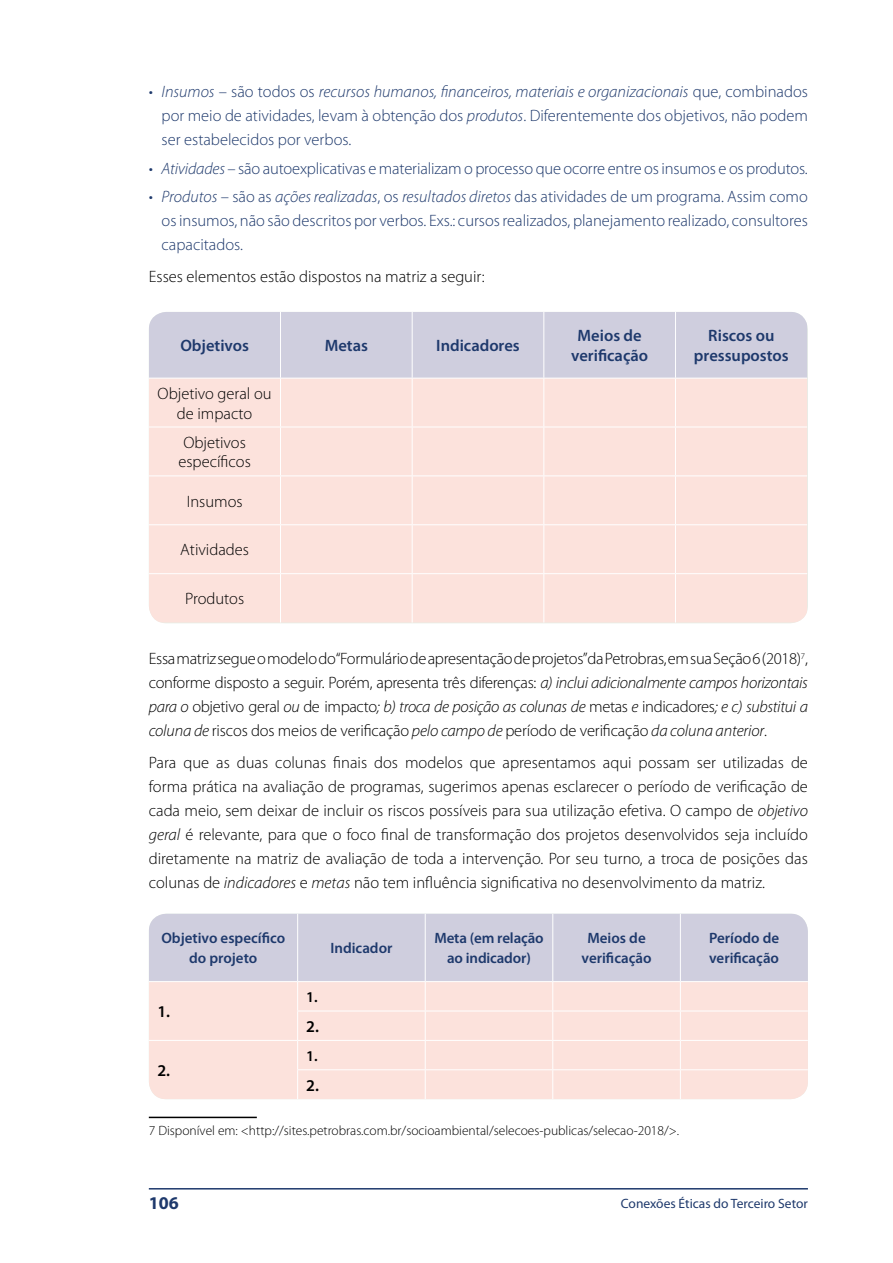
<style>
.page{position:relative;width:893px;height:1263px;background:#fff}
.page>*{position:absolute;margin:0;border:0;box-sizing:border-box;transform-origin:0 0}
.t1{font:700 18px "Myriad Pro";color:#1e396c}
.t2{font:300 16.5px/24px "Myriad Pro";color:#000;text-align:justify}
.t3{font:300 16.5px/24px "Myriad Pro";color:#1e396c;text-align:justify}
.t4{font:600 16.5px/19.5px "Myriad Pro";color:#1e396c;text-align:center}
.t5{font:600 16.5px "Myriad Pro";color:#000}
.t6{font:600 15px/19.5px "Myriad Pro";color:#1e396c;text-align:center}
.t7{font:600 15px "Myriad Pro";color:#000}
.t8{font:300 13.5px "Myriad Pro";color:#000}
.t9{font:13.5px "Myriad Pro";color:#1e396c}
.s1{font-style:italic}
</style>
<div class="page">
<hr style="left:149px;top:1117px;width:108px;height:1px;background:#000">
<div style="left:149px;top:312px;width:658px;height:66px;background:#cfcede"></div>
<div style="left:149px;top:379px;width:658px;height:243px;background:#fce2dc"></div>
<hr style="left:280px;top:312px;width:1px;height:66px;background:#fff">
<hr style="left:412px;top:312px;width:1px;height:66px;background:#fff">
<hr style="left:543px;top:312px;width:1px;height:66px;background:#fff">
<hr style="left:675px;top:312px;width:1px;height:66px;background:#fff">
<hr style="left:280px;top:378px;width:1px;height:49px;background:#fff">
<hr style="left:412px;top:378px;width:1px;height:49px;background:#fff">
<hr style="left:543px;top:378px;width:1px;height:49px;background:#fff">
<hr style="left:675px;top:378px;width:1px;height:49px;background:#fff">
<hr style="left:149px;top:427px;width:131px;height:1px;background:#fff">
<hr style="left:280px;top:427px;width:132px;height:1px;background:#fff">
<hr style="left:280px;top:427px;width:1px;height:48px;background:#fff">
<hr style="left:412px;top:427px;width:132px;height:1px;background:#fff">
<hr style="left:412px;top:427px;width:1px;height:48px;background:#fff">
<hr style="left:544px;top:427px;width:131px;height:1px;background:#fff">
<hr style="left:543px;top:427px;width:1px;height:48px;background:#fff">
<hr style="left:675px;top:427px;width:132px;height:1px;background:#fff">
<hr style="left:675px;top:427px;width:1px;height:48px;background:#fff">
<hr style="left:149px;top:475px;width:131px;height:1px;background:#fff">
<hr style="left:280px;top:475px;width:132px;height:1px;background:#fff">
<hr style="left:280px;top:476px;width:1px;height:48px;background:#fff">
<hr style="left:412px;top:475px;width:132px;height:1px;background:#fff">
<hr style="left:412px;top:476px;width:1px;height:48px;background:#fff">
<hr style="left:544px;top:475px;width:131px;height:1px;background:#fff">
<hr style="left:543px;top:476px;width:1px;height:48px;background:#fff">
<hr style="left:675px;top:475px;width:132px;height:1px;background:#fff">
<hr style="left:675px;top:476px;width:1px;height:48px;background:#fff">
<hr style="left:149px;top:524px;width:131px;height:1px;background:#fff">
<hr style="left:280px;top:524px;width:132px;height:1px;background:#fff">
<hr style="left:280px;top:525px;width:1px;height:48px;background:#fff">
<hr style="left:412px;top:524px;width:132px;height:1px;background:#fff">
<hr style="left:412px;top:525px;width:1px;height:48px;background:#fff">
<hr style="left:544px;top:524px;width:131px;height:1px;background:#fff">
<hr style="left:543px;top:525px;width:1px;height:48px;background:#fff">
<hr style="left:675px;top:524px;width:132px;height:1px;background:#fff">
<hr style="left:675px;top:525px;width:1px;height:48px;background:#fff">
<hr style="left:149px;top:573px;width:131px;height:1px;background:#fff">
<hr style="left:280px;top:573px;width:132px;height:1px;background:#fff">
<hr style="left:280px;top:574px;width:1px;height:48px;background:#fff">
<hr style="left:412px;top:573px;width:132px;height:1px;background:#fff">
<hr style="left:412px;top:574px;width:1px;height:48px;background:#fff">
<hr style="left:544px;top:573px;width:131px;height:1px;background:#fff">
<hr style="left:543px;top:574px;width:1px;height:48px;background:#fff">
<hr style="left:675px;top:573px;width:132px;height:1px;background:#fff">
<hr style="left:675px;top:574px;width:1px;height:48px;background:#fff">
<div style="left:149px;top:913px;width:659px;height:68px;background:#cfcede"></div>
<div style="left:149px;top:982px;width:659px;height:117px;background:#fce2dc"></div>
<hr style="left:297px;top:913px;width:1px;height:68px;background:#fff">
<hr style="left:425px;top:913px;width:1px;height:68px;background:#fff">
<hr style="left:552px;top:913px;width:1px;height:68px;background:#fff">
<hr style="left:680px;top:913px;width:1px;height:68px;background:#fff">
<hr style="left:297px;top:1011px;width:128px;height:1px;background:#fff">
<hr style="left:425px;top:1011px;width:128px;height:1px;background:#fff">
<hr style="left:553px;top:1011px;width:127px;height:1px;background:#fff">
<hr style="left:680px;top:1011px;width:128px;height:1px;background:#fff">
<hr style="left:149px;top:1040px;width:149px;height:1px;background:#fff">
<hr style="left:298px;top:1040px;width:127px;height:1px;background:#fff">
<hr style="left:425px;top:1040px;width:128px;height:1px;background:#fff">
<hr style="left:553px;top:1040px;width:127px;height:1px;background:#fff">
<hr style="left:680px;top:1040px;width:128px;height:1px;background:#fff">
<hr style="left:297px;top:1069px;width:128px;height:1px;background:#fff">
<svg style="left:297px;top:982px;width:1px;height:117px"></svg>
<hr style="left:425px;top:1069px;width:128px;height:1px;background:#fff">
<svg style="left:425px;top:982px;width:1px;height:117px"></svg>
<hr style="left:553px;top:1069px;width:127px;height:1px;background:#fff">
<svg style="left:552px;top:982px;width:1px;height:117px"></svg>
<hr style="left:680px;top:1069px;width:128px;height:1px;background:#fff">
<svg style="left:680px;top:982px;width:1px;height:117px"></svg>
<hr style="left:149px;top:1188px;width:659px;height:1px;background:#1e396c">
<p class="t3" style="left:162px;top:80px;width:648px;text-indent:-13px"><span class="s1">• Insumos</span> – são todos os <span class="s1">recursos humanos, financeiros, materiais e organizacionais</span> que, combinados por meio de atividades, levam à obtenção dos <span class="s1">produtos</span>. Diferentemente dos objetivos, não podem ser estabelecidos por verbos.</p>
<p class="t3" style="left:149px;top:156px;width:660px"><span class="s1">• Atividades</span> – são autoexplicativas e materializam o processo que ocorre entre os insumos e os produtos.</p>
<p class="t3" style="left:162px;top:185px;width:648px;text-indent:-13px"><span class="s1">• Produtos</span> – são as <span class="s1">ações realizadas</span>, os <span class="s1">resultados diretos</span> das atividades de um programa. Assim como os insumos, não são descritos por verbos. Exs.: cursos realizados, planejamento realizado, consultores capacitados.</p>
<p class="t2" style="left:149px;top:265px;width:337px">Esses elementos estão dispostos na matriz a seguir:</p>
<p class="t4" style="left:180px;top:335px;width:70px">Objetivos</p>
<p class="t4" style="left:325px;top:335px;width:45px">Metas</p>
<p class="t4" style="left:436px;top:335px;width:85px">Indicadores</p>
<p class="t4" style="left:571px;top:326px;width:78px">Meios de verificação</p>
<p class="t4" style="left:694px;top:326px;width:96px">Riscos ou pressupostos</p>
<p class="t2" style="left:158px;top:384px;width:115px;line-height:19.5px;text-align:center">Objetivo geral ou de impacto</p>
<p class="t2" style="left:178px;top:433px;width:74px;line-height:19.5px">Objetivos específicos</p>
<p class="t2" style="left:187px;top:489px;width:57px">Insumos</p>
<p class="t2" style="left:180px;top:538px;width:70px">Atividades</p>
<p class="t2" style="left:185px;top:587px;width:61px">Produtos</p>
<p class="t2" style="left:149px;top:646px;width:661px">Essa matriz segue o modelo do “Formulário de apresentação de projetos”da Petrobras, em sua Seção 6 (2018)<sup>7</sup>, conforme disposto a seguir. Porém, apresenta três diferenças: <span class="s1">a) inclui adicionalmente campos horizontais para o</span> objetivo geral <span class="s1">ou</span> de impacto<span class="s1">; b) troca de posição as colunas de</span> metas <span class="s1">e</span> indicadores<span class="s1">; e c) substitui a coluna de</span> riscos dos meios de verificação <span class="s1">pelo campo de</span> período de verificação <span class="s1">da coluna anterior</span>.</p>
<p class="t2" style="left:149px;top:751px;width:661px">Para que as duas colunas finais dos modelos que apresentamos aqui possam ser utilizadas de forma prática na avaliação de programas, sugerimos apenas esclarecer o período de verificação de cada meio, sem deixar de incluir os riscos possíveis para sua utilização efetiva. O campo de <span class="s1">objetivo geral</span> é relevante, para que o foco final de transformação dos projetos desenvolvidos seja incluído diretamente na matriz de avaliação de toda a intervenção. Por seu turno, a troca de posições das colunas de <span class="s1">indicadores</span> e <span class="s1">metas</span> não tem influência significativa no desenvolvimento da matriz.</p>
<p class="t6" style="left:161px;top:928px;width:125px">Objetivo específico do projeto</p>
<p class="t6" style="left:330px;top:938px;width:64px">Indicador</p>
<p class="t6" style="left:434px;top:928px;width:111px">Meta (em relação ao indicador)</p>
<p class="t6" style="left:582px;top:928px;width:71px">Meios de verificação</p>
<p class="t6" style="left:709px;top:928px;width:72px;text-align:left">Período de verificação</p>
<p class="t5" style="left:157px;top:1001px;width:14px">1.</p>
<p class="t5" style="left:157px;top:1060px;width:14px">2.</p>
<p class="t7" style="left:306px;top:987px;width:13px">1.</p>
<p class="t5" style="left:306px;top:1016px;width:14px">2.</p>
<p class="t7" style="left:306px;top:1046px;width:13px">1.</p>
<p class="t5" style="left:306px;top:1074px;width:14px">2.</p>
<p class="t8" style="left:149px;top:1123px;width:532px">7 Disponível em: &lt;http://sites.petrobras.com.br/socioambiental/selecoes-publicas/selecao-2018/&gt;.</p>
<p class="t1" style="left:149px;top:1191px;width:31px">106</p>
<p class="t9" style="left:621px;top:1195px;width:189px">Conexões Éticas do Terceiro Setor</p>
</div>
